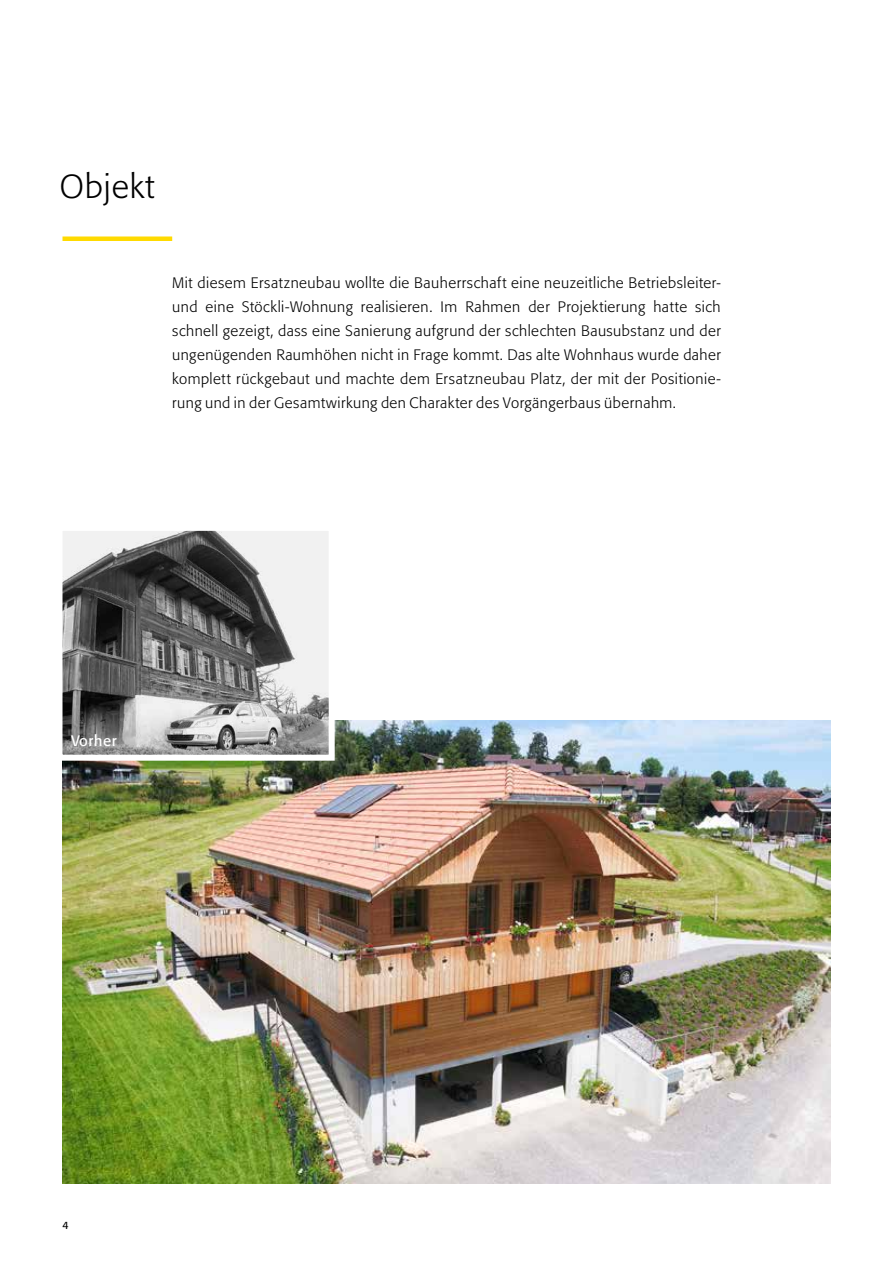
<style>
.page{position:relative;width:893px;height:1263px;background:#fff}
.page>*{position:absolute;margin:0;border:0;box-sizing:border-box;transform-origin:0 0}
.t1{font:300 33px "Formata Std";letter-spacing:.03em;color:#000}
.t2{font:300 15px/24px "Formata Std";letter-spacing:.035em;color:#000;text-align:justify}
.t3{font:15px "Formata";letter-spacing:.03em;color:#fff}
.t4{font:10.5px "Formata Std";color:#000}
</style>
<div class="page">
<div style="left:63px;top:236px;width:109px;height:5px;background:#ffda00"></div>
<img style="left:63px;top:720px;width:767px;height:464px">
<svg style="left:62px;top:530px;width:276px;height:234px"></svg>
<h1 class="t1" style="left:60px;top:168px;width:96px">Objekt</h1>
<p class="t2" style="left:172px;top:271px;width:550px">Mit diesem Ersatzneubau wollte die Bauherrschaft eine neuzeitliche Betriebsleiter&shy;und eine Stöckli-Wohnung realisieren. Im Rahmen der Projektierung hatte sich schnell gezeigt, dass eine Sanierung aufgrund der schlechten Bausubstanz und der ungenügenden Raumhöhen nicht in Frage kommt. Das alte Wohnhaus wurde daher komplett rückgebaut und machte dem Ersatzneubau Platz, der mit der Positionie&shy;rung und in der Gesamtwirkung den Charakter des Vorgängerbaus übernahm.</p>
<p class="t3" style="left:71px;top:732px;width:47px">Vorher</p>
<p class="t4" style="left:63px;top:1218px;width:8px">4</p>
</div>
